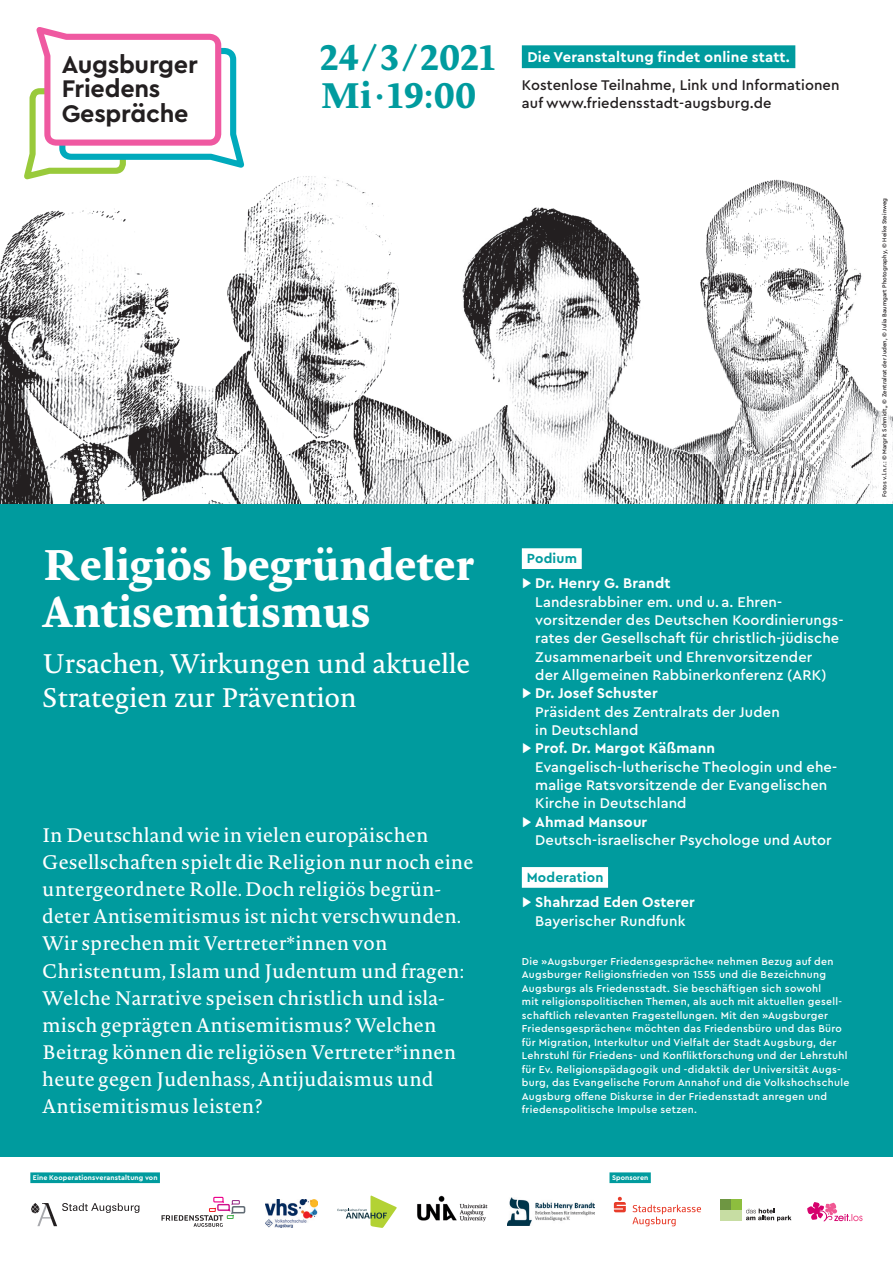
<style>
.page{position:relative;width:893px;height:1263px;background:#fff}
.page>*{position:absolute;margin:0;border:0;box-sizing:border-box;transform-origin:0 0}
.t1{font:800 42.15px/47.1px "Novel Pro";letter-spacing:-.01em;color:#fff}
.t2{font:800 34.8px/37.8px "Novel Pro";letter-spacing:-.015em;color:#009b9e}
.t3{font:26.4px/34px "Novel Pro";letter-spacing:-.01em;color:#fff}
.t4{font:700 25.2px/24.6px "Cera PRO";letter-spacing:-.01em;color:#231f20}
.t5{font:19.35px/27.2px "Novel Pro";letter-spacing:.005em;color:#fff}
.t6{font:700 14.85px "Cera PRO";letter-spacing:.015em;color:#fff}
.t7{font:500 14.7px/18.3px "Cera PRO";letter-spacing:.01em;color:#fff;text-align:center}
.t8{font:500 14.7px/18.3px "Cera PRO";letter-spacing:.01em;color:#231f20}
.t9{font:700 14.7px "Cera PRO";letter-spacing:.01em;color:#fff}
.t10{font:700 13.8px "Cera PRO";letter-spacing:.015em;color:#009b9e}
.t11{font:500 10.5px/13.5px "Cera PRO";letter-spacing:.03em;color:#fff}
.t12{font:700 7.05px "Cera PRO";letter-spacing:.015em;color:#fff}
.t13{font:500 6px "Cera PRO";letter-spacing:.01em;color:#231f20}
.s1{font-weight:500}
.s2{font-weight:700}
</style>
<div class="page">
<img style="left:0;top:208px;width:153px;height:296px">
<img style="left:457px;top:45px;width:416px;height:459px">
<img style="left:153px;top:208px;width:150px;height:296px">
<img style="left:251px;top:176px;width:122px;height:32px">
<img style="left:303px;top:211px;width:154px;height:293px">
<div style="left:0;top:504px;width:893px;height:652px;background:#009b9e"></div>
<svg style="left:807px;top:1202px;width:56px;height:19px"></svg>
<svg style="left:614px;top:1197px;width:12px;height:15px"></svg>
<svg style="left:632px;top:1205px;width:69px;height:21px"></svg>
<div style="left:721px;top:1210px;width:10px;height:10px;background:#c7dda3"></div>
<div style="left:732px;top:1210px;width:10px;height:10px;background:#c7dda3"></div>
<div style="left:721px;top:1199px;width:10px;height:10px;background:#6e9642"></div>
<div style="left:732px;top:1199px;width:10px;height:10px;background:#8dbe3e"></div>
<svg style="left:746px;top:1208px;width:45px;height:13px"></svg>
<div style="left:609px;top:1172px;width:42px;height:11px;background:#009b9e"></div>
<div style="left:522px;top:548px;width:60px;height:21px;background:#fff"></div>
<div style="left:522px;top:867px;width:86px;height:21px;background:#fff"></div>
<div style="left:30px;top:1172px;width:130px;height:11px;background:#009b9e"></div>
<svg style="left:31px;top:1203px;width:108px;height:23px"></svg>
<img style="left:265px;top:1199px;width:53px;height:28px">
<svg style="left:162px;top:1196px;width:84px;height:31px"></svg>
<svg style="left:338px;top:1195px;width:59px;height:33px"></svg>
<img style="left:417px;top:1195px;width:71px;height:27px">
<div style="left:522px;top:45px;width:273px;height:23px;background:#009b9e"></div>
<svg style="left:24px;top:27px;width:221px;height:153px"></svg>
<img style="left:873px;top:406px;width:20px;height:98px">
<img style="left:507px;top:1197px;width:87px;height:28px">
<h3 class="t4" style="left:62px;top:51px;width:138px">Augsburger<br>Friedens<br>Gespräche</h3>
<h2 class="t2" style="left:320px;top:37px;width:178px">24 / 3 / 2021<br>Mi · 19 : 00</h2>
<h3 class="t6" style="left:527px;top:47px;width:264px">Die Veranstaltung findet online statt.</h3>
<h3 class="t8" style="left:522px;top:75px;width:319px">Kostenlose Teilnahme, Link und Informationen auf www.friedensstadt-augsburg.de</h3>
<h1 class="t1" style="left:42px;top:539px;width:434px">Religiös begründeter<br>Antisemitismus</h1>
<h3 class="t3" style="left:42px;top:645px;width:430px">Ursachen, Wirkungen und aktuelle<br>Strategien zur Prävention</h3>
<p class="t5" style="left:42px;top:821px;width:433px">In Deutschland wie in vielen europäischen Gesellschaften spielt die Religion nur noch eine untergeordnete Rolle. Doch religiös begrün&shy;deter Antisemitismus ist nicht verschwunden.<br>Wir sprechen mit Ver treter*in nen von Christentum, Islam und Judentum und fragen:<br>Welche Narrative speisen christlich und isla&shy;misch geprägten Antisemitismus? Welchen Beitrag können die religiösen Vertreter*innen heute gegen Judenhass, Antijudaismus und Anti semitismus leisten?</p>
<p class="t12" style="left:33px;top:1173px;width:126px">Eine Kooperationsveranstaltung von</p>
<h3 class="t10" style="left:527px;top:549px;width:52px">Podium</h3>
<h3 class="t9" style="left:522px;top:574px;width:150px"><span class="s1">▶</span> Dr. Henry G. Brandt</h3>
<h3 class="t7" style="left:535px;top:592px;width:248px">Landesrabbiner em. und u. a. Ehren-</h3>
<h3 class="t7" style="left:535px;top:610px;width:310px">vorsitzender des Deutschen Ko ordinie rungs-</h3>
<h3 class="t7" style="left:535px;top:629px;width:305px">rates der Gesellschaft für christlich- jüdische</h3>
<h3 class="t7" style="left:535px;top:647px;width:279px">Zusammen arbeit und Ehrenvorsitzender</h3>
<h3 class="t7" style="left:535px;top:665px;width:293px">der All gemeinen Rabbiner konferenz (ARK)</h3>
<h3 class="t9" style="left:522px;top:684px;width:137px"><span class="s1">▶</span> Dr. Josef Schuster</h3>
<h3 class="t7" style="left:535px;top:702px;width:246px">Präsident des Zentralrats der Juden</h3>
<h3 class="t7" style="left:535px;top:720px;width:104px">in Deutschland</h3>
<h3 class="t9" style="left:522px;top:739px;width:195px"><span class="s1">▶</span> Prof. Dr. Margot Käßmann</h3>
<h3 class="t7" style="left:535px;top:757px;width:303px">Evangelisch-lutherische Theologin und ehe-</h3>
<h3 class="t7" style="left:535px;top:775px;width:293px">malige Ratsvorsitzende der Evangelischen</h3>
<h3 class="t7" style="left:535px;top:794px;width:153px">Kirche in Deutschland</h3>
<h3 class="t9" style="left:522px;top:812px;width:127px"><span class="s1">▶</span> Ahmad Mansour</h3>
<h3 class="t7" style="left:535px;top:830px;width:298px">Deutsch-israelischer Psycho loge und Autor</h3>
<h3 class="t10" style="left:527px;top:868px;width:78px">Moderation</h3>
<h3 class="t7" style="left:522px;top:892px;width:175px">▶ <span class="s2">Shahrzad Eden Osterer<br></span>Bayerischer Rundfunk</h3>
<p class="t11" style="left:522px;top:954px;width:329px">Die »Augsburger Friedensgespräche« nehmen Bezug auf den Augsburger Religionsfrieden von 1555 und die Bezeichnung Augsburgs als Friedensstadt. Sie beschäftigen sich sowohl<br>mit religions politischen Themen, als auch mit aktuellen gesell&shy;schaftlich relevanten Fragestellungen. Mit den »Augsburger Friedensgesprächen« möchten das Friedensbüro und das Büro für Migration, Inter kultur und Vielfalt der Stadt Augsburg, der Lehrstuhl für Friedens- und Konfliktforschung und der Lehrstuhl für Ev. Religionspädagogik und -didaktik der Universität Augs&shy;burg, das Evangelische Forum Annahof und die Volkshochschule Augsburg offene Diskurse in der Friedensstadt anregen und friedenspolitische Impulse setzen.</p>
<p class="t12" style="left:612px;top:1173px;width:38px">Sponsoren</p>
<p class="t13" style="left:880px;top:497px;width:301px;rotate:-90deg">Fotos v.l.n.r.: © Margrit Schmidt,, © Zentralrat der Juden, © Julia Baumgart Photography, © Heike Steinweg</p>
</div>
